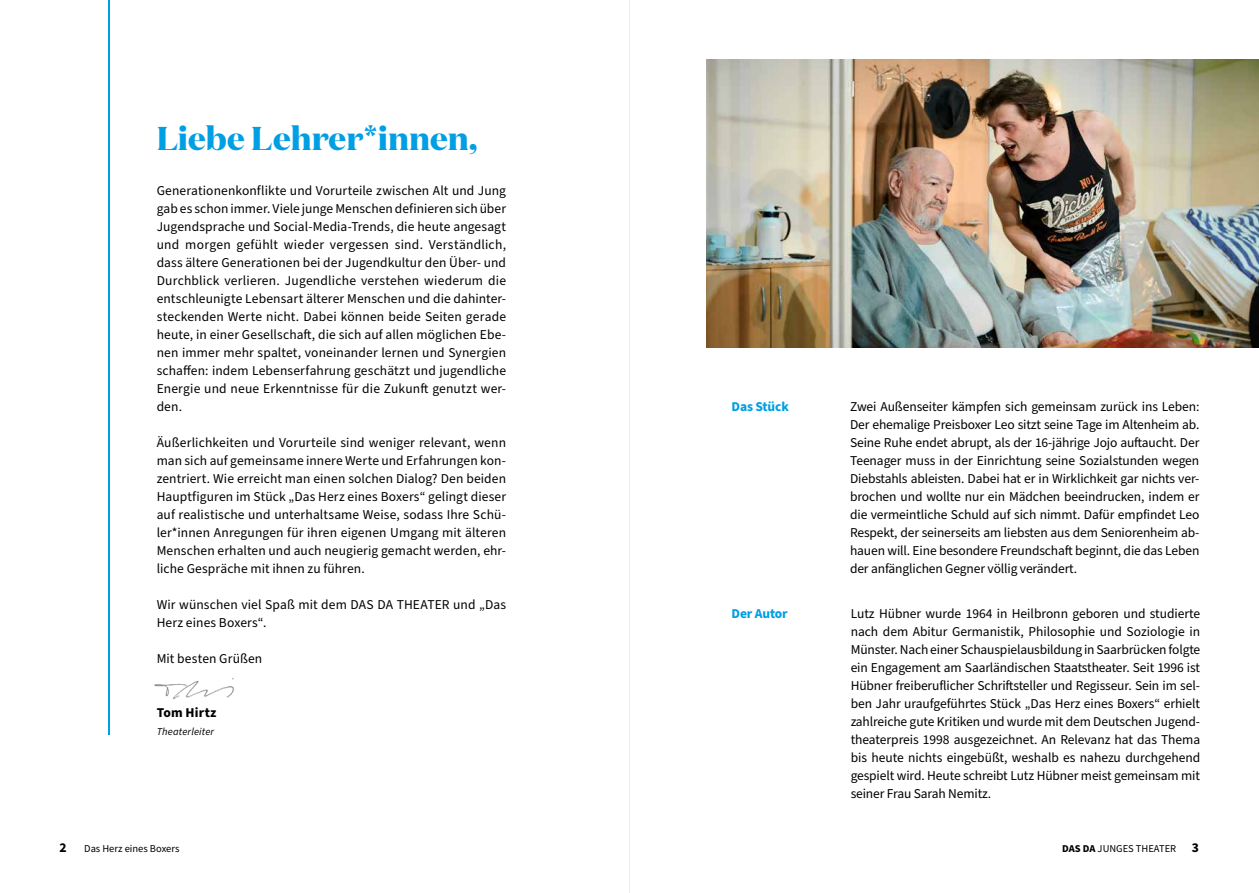
<style>
.page{position:relative;width:1259px;height:893px;background:#fff}
.page>*{position:absolute;margin:0;border:0;box-sizing:border-box;transform-origin:0 0}
.t1{font:700 33px "Domaine Display";color:#009fe3}
.t2{font:13.5px/18px "Source Sans Pro";letter-spacing:.005em;color:#000;text-align:justify}
.t3{font:700 13.5px "Source Sans Pro";letter-spacing:-.01em;color:#009fe3}
.t4{font:700 13.5px "Source Sans Pro";letter-spacing:.01em;color:#000}
.t5{font:10.5px "Source Sans Pro";color:#000}
.t6{font:italic 10.5px "Source Sans Pro";letter-spacing:.015em;color:#000}
.s1{font-weight:700}
.s2{font-weight:700;font-size:13.5px}
</style>
<div class="page">
<img style="left:706px;top:60px;width:553px;height:288px">
<img style="left:154px;top:678px;width:80px;height:22px">
<hr style="left:108px;top:0;width:1px;height:735px;background:#009fe3">
<hr style="left:629px;top:0;width:1px;height:893px;background:#ededed">
<h1 class="t1" style="left:157px;top:116px;width:322px">Liebe Lehrer*innen,</h1>
<p class="t2" style="left:157px;top:181px;width:351px">Generationenkonflikte und Vorurteile zwischen Alt und Jung gab es schon immer. Viele junge Menschen definieren sich über Jugendsprache und Social-Media-Trends, die heute angesagt und morgen gefühlt wieder vergessen sind. Verständlich, dass ältere Generationen bei der Jugendkultur den Über- und Durchblick verlieren. Jugendliche verstehen wiederum die entschleunigte Lebensart älterer Menschen und die dahinter&shy;steckenden Werte nicht. Dabei können beide Seiten gerade heute, in einer Gesellschaft, die sich auf allen möglichen Ebe&shy;nen immer mehr spaltet, voneinander lernen und Synergien schaffen: indem Lebenserfahrung geschätzt und jugendliche Energie und neue Erkenntnisse für die Zukunft genutzt wer&shy;den.</p>
<p class="t2" style="left:157px;top:433px;width:351px">Äußerlichkeiten und Vorurteile sind weniger relevant, wenn man sich auf gemeinsame innere Werte und Erfahrungen kon&shy;zentriert. Wie erreicht man einen solchen Dialog? Den beiden Hauptfiguren im Stück „Das Herz eines Boxers“ gelingt dieser auf realistische und unterhaltsame Weise, sodass Ihre Schü&shy;ler*innen Anregungen für ihren eigenen Umgang mit älteren Menschen erhalten und auch neugierig gemacht werden, ehr&shy;liche Gespräche mit ihnen zu führen.</p>
<p class="t2" style="left:157px;top:595px;width:351px">Wir wünschen viel Spaß mit dem DAS DA THEATER und „Das<br>Herz eines Boxers“.</p>
<p class="t2" style="left:157px;top:649px;width:107px">Mit besten Grüßen</p>
<p class="t4" style="left:157px;top:703px;width:61px">Tom Hirtz</p>
<p class="t6" style="left:157px;top:724px;width:59px">Theaterleiter</p>
<p class="t3" style="left:731px;top:397px;width:59px">Das Stück</p>
<p class="t3" style="left:731px;top:604px;width:58px">Der Autor</p>
<p class="t2" style="left:850px;top:397px;width:351px">Zwei Außenseiter kämpfen sich gemeinsam zurück ins Leben:<br>Der ehemalige Preisboxer Leo sitzt seine Tage im Altenheim ab.<br>Seine Ruhe endet abrupt, als der 16-jährige Jojo auftaucht. Der Teenager muss in der Einrichtung seine Sozialstunden wegen Diebstahls ableisten. Dabei hat er in Wirklichkeit gar nichts ver&shy;brochen und wollte nur ein Mädchen beeindrucken, indem er die vermeintliche Schuld auf sich nimmt. Dafür empfindet Leo Respekt, der seinerseits am liebsten aus dem Seniorenheim ab&shy;hauen will. Eine besondere Freundschaft beginnt, die das Leben der anfänglichen Gegner völlig verändert.</p>
<p class="t2" style="left:850px;top:604px;width:351px">Lutz Hübner wurde 1964 in Heilbronn geboren und studierte nach dem Abitur Germanistik, Philosophie und Soziologie in Münster. Nach einer Schauspielausbildung in Saarbrücken folgte ein Engagement am Saarländischen Staatstheater. Seit 1996 ist Hübner freiberuflicher Schriftsteller und Regisseur. Sein im sel&shy;ben Jahr uraufgeführtes Stück „Das Herz eines Boxers“ erhielt zahlreiche gute Kritiken und wurde mit dem Deutschen Jugend&shy;theaterpreis 1998 ausgezeichnet. An Relevanz hat das Thema bis heute nichts eingebüßt, weshalb es nahezu durchgehend gespielt wird. Heute schreibt Lutz Hübner meist gemeinsam mit seiner Frau Sarah Nemitz.</p>
<p class="t4" style="left:60px;top:838px;width:9px">2</p>
<p class="t5" style="left:84px;top:841px;width:97px">Das Herz eines Boxers</p>
<p class="t5" style="left:1062px;top:841px;width:138px"><span class="s1">DAS DA</span> JUNGES THEATER <span class="s2">3</span></p>
</div>
